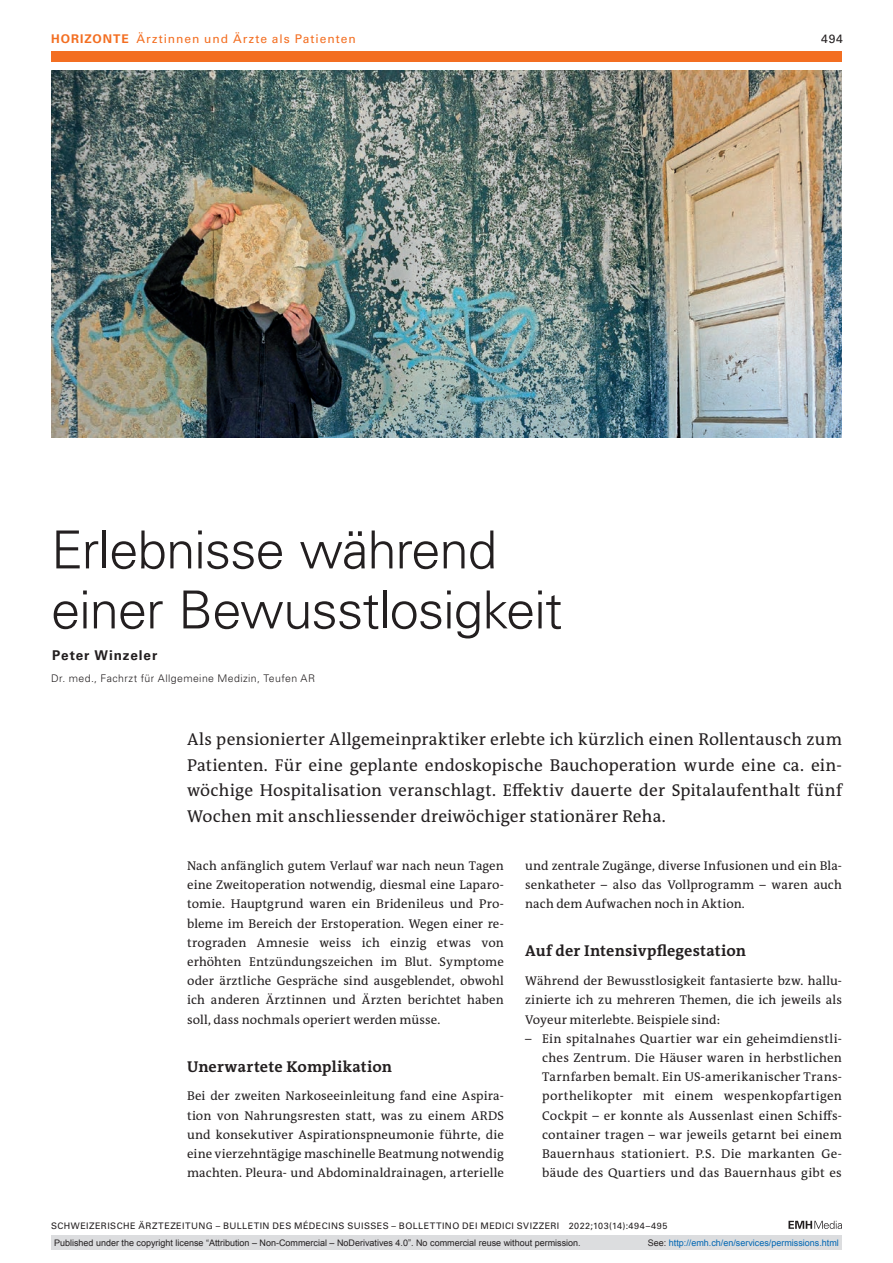
<style>
.page{position:relative;width:893px;height:1263px;background:#fff}
.page>*{position:absolute;margin:0;border:0;box-sizing:border-box;transform-origin:0 0}
.article-title{font:300 52.5px/60px "Univers LT Std";letter-spacing:-.02em;color:#231f20}
.section-pl{font:17.25px/25.5px "The Antiqua B W5 Plain";letter-spacing:.01em;color:#231f20;text-align:justify}
.section-h1{font:700 15.75px "The Antiqua B W7";letter-spacing:.005em;color:#231f20}
.author-notes{font:700 13.5px "Univers LT Std";letter-spacing:.07em;color:#231f20}
.section-pn{font:12.75px/19.2px "The Antiqua B W5 Plain";letter-spacing:.005em;color:#231f20;text-align:justify}
.section-ph{font:12.75px/19.2px "The Antiqua B W5 Plain";letter-spacing:.02em;color:#231f20;text-align:justify}
.ressort{font:12px "Univers LT Std";letter-spacing:.08em;color:#f36e21}
.ressort-2{font:12px "Univers LT Std";color:#231f20}
.aff{font:300 10.5px "Univers LT Std";letter-spacing:.04em;color:#231f20}
.t1{font:9px "Arial";color:#231f20}
.fusszeile{font:9px "Univers LT Std";letter-spacing:.05em;color:#231f20}
.t2{font:9px "Arial";color:#0066b3}
.s1{font-weight:700}
.s2{color:#231f20}
</style>
<div class="page">
<svg style="left:788px;top:1221px;width:54px;height:8px"></svg>
<div style="left:51px;top:51px;width:791px;height:11px;background:#f36e21"></div>
<img style="left:51px;top:70px;width:791px;height:368px">
<div style="left:51px;top:1235px;width:791px;height:15px;background:#dcdddf"></div>
<p class="ressort" style="left:51px;top:31px;width:306px"><span class="s1">HORIZONTE</span> Ärztinnen und Ärzte als Patienten</p>
<p class="ressort-2" style="left:821px;top:31px;width:23px">494</p>
<p class="article-title" style="left:51px;top:520px;width:513px">Erlebnisse während einer Bewusstlosigkeit</p>
<p class="author-notes" style="left:52px;top:648px;width:107px">Peter Winzeler</p>
<p class="aff" style="left:51px;top:672px;width:266px">Dr. med., Fachrzt für Allgemeine Medizin, Teufen AR</p>
<p class="section-pl" style="left:187px;top:727px;width:656px">Als pensionierter Allgemeinpraktiker erlebte ich kürzlich einen Rollentausch zum Patienten. Für eine geplante endoskopische Bauchoperation wurde eine ca. ein&shy;wöchige Hospitalisation veranschlagt. Effektiv dauerte der Spitalaufenthalt fünf Wochen mit anschliessender dreiwöchiger stationärer Reha.</p>
<p class="section-pn" style="left:187px;top:856px;width:318px">Nach anfänglich gutem Verlauf war nach neun Tagen eine Zweitoperation notwendig, diesmal eine Laparo&shy;tomie. Hauptgrund waren ein Bridenileus und Pro&shy;bleme im Bereich der Erstoperation. Wegen einer re&shy;trograden Amnesie weiss ich einzig etwas von erhöhten Entzündungszeichen im Blut. Symptome oder ärztliche Gespräche sind ausgeblendet, obwohl ich anderen Ärztinnen und Ärzten berichtet haben soll, dass nochmals operiert werden müsse.</p>
<p class="section-h1" style="left:187px;top:1056px;width:206px">Unerwartete Komplikation</p>
<p class="section-pn" style="left:187px;top:1086px;width:318px">Bei der zweiten Narkoseeinleitung fand eine Aspira&shy;tion von Nahrungsresten statt, was zu einem ARDS und konsekutiver Aspirationspneumonie führte, die eine vierzehntägige maschinelle Beatmung notwendig machten. Pleura- und Abdominaldrainagen, arterielle</p>
<p class="section-pn" style="left:525px;top:856px;width:318px">und zentrale Zugänge, diverse Infusionen und ein Bla&shy;senkatheter – also das Vollprogramm – waren auch nach dem Aufwachen noch in Aktion.</p>
<p class="section-h1" style="left:525px;top:941px;width:222px">Auf der Intensivpflegestation</p>
<p class="section-pn" style="left:525px;top:971px;width:318px">Während der Bewusstlosigkeit fantasierte bzw. hallu&shy;zinierte ich zu mehreren Themen, die ich jeweils als Voyeur miterlebte. Beispiele sind:</p>
<p class="section-ph" style="left:542px;top:1029px;width:301px;text-indent:-17px">– Ein spitalnahes Quartier war ein geheimdienstli&shy;ches Zentrum. Die Häuser waren in herbstlichen Tarnfarben bemalt. Ein US-amerikanischer Trans&shy;porthelikopter mit einem wespenkopfartigen Cockpit – er konnte als Aussenlast einen Schiffs&shy;container tragen – war jeweils getarnt bei einem Bauernhaus stationiert. P.S. Die markanten Ge&shy;bäude des Quartiers und das Bauernhaus gibt es</p>
<p class="fusszeile" style="left:51px;top:1220px;width:618px">SCHWEIZERISCHE ÄRZTEZEITUNG – BULLETIN DES MÉDECINS SUISSES – BOLLETTINO DEI MEDICI SVIZZERI 2022;103(14):494–495</p>
<p class="t1" style="left:54px;top:1237px;width:528px">Published under the copyright license “Attribution – Non-Commercial – NoDerivatives 4.0”. No commercial reuse without permission.</p>
<p class="t2" style="left:648px;top:1237px;width:193px"><span class="s2">See:</span> http://emh.ch/en/services/permissions.html</p>
</div>
